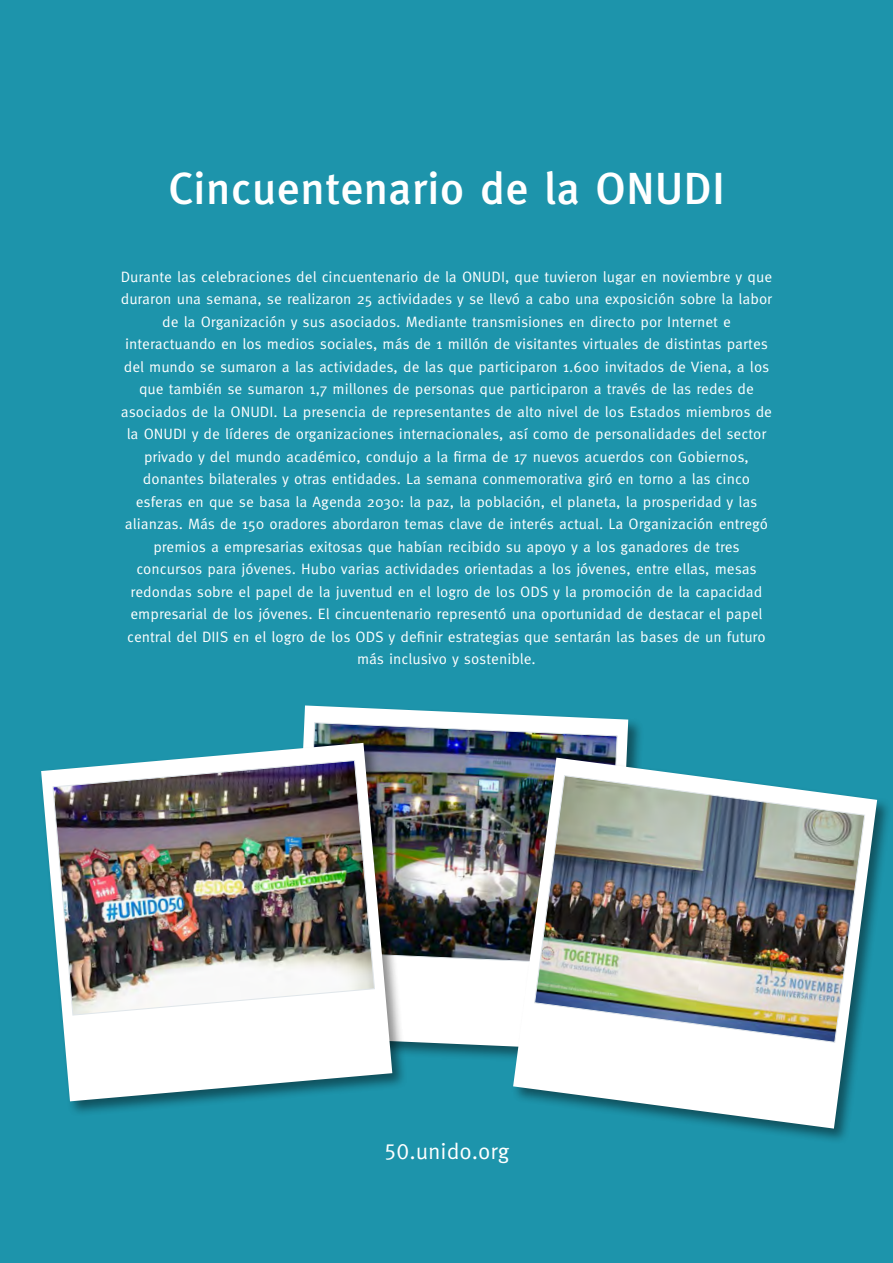
<style>
.page{position:relative;width:893px;height:1263px;background:#1d94ab}
.page>*{position:absolute;margin:0;border:0;box-sizing:border-box;transform-origin:0 0}
.t1{font:500 45px "Meta OT";color:#fff}
.t2{font:22.5px "Meta OT Norm";color:#fff}
.t3{font:15px/22.5px "Meta OT Norm";color:#fff;text-align:center}
</style>
<div class="page">
<div style="left:288px;top:703px;width:356px;height:364px;background:#000;opacity:.45"></div>
<svg style="left:291px;top:705px;width:337px;height:346px;fill:#fff"></svg>
<img style="left:304px;top:722px;width:314px;height:244px">
<div style="left:511px;top:756px;width:381px;height:388px;background:#000;opacity:.45"></div>
<svg style="left:513px;top:758px;width:364px;height:370px;fill:#fff"></svg>
<img style="left:534px;top:775px;width:332px;height:268px">
<div style="left:39px;top:741px;width:369px;height:376px;background:#000;opacity:.45"></div>
<svg style="left:41px;top:743px;width:351px;height:358px;fill:#fff"></svg>
<img style="left:52px;top:760px;width:323px;height:256px">
<h1 class="t1" style="left:168px;top:160px;width:558px">Cincuentenario de la ONUDI</h1>
<p class="t3" style="left:121px;top:266px;width:653px">Durante las celebraciones del cincuentenario de la ONUDI, que tuvieron lugar en noviembre y que duraron una semana, se realizaron 25 actividades y se llevó a cabo una exposición sobre la labor de la Organización y sus asociados. Mediante transmisiones en directo por Internet e interactuando en los medios sociales, más de 1 millón de visitantes virtuales de distintas partes del mundo se sumaron a las actividades, de las que participaron 1.600 invitados de Viena, a los que también se sumaron 1,7 millones de personas que participaron a través de las redes de asociados de la ONUDI. La presencia de representantes de alto nivel de los Estados miembros de la ONUDI y de líderes de organizaciones internacionales, así como de personalidades del sector privado y del mundo académico, condujo a la firma de 17 nuevos acuerdos con Gobiernos, donantes bilaterales y otras entidades. La semana conmemorativa giró en torno a las cinco esferas en que se basa la Agenda 2030: la paz, la población, el planeta, la prosperidad y las alianzas. Más de 150 oradores abordaron temas clave de interés actual. La Organización entregó premios a empresarias exitosas que habían recibido su apoyo y a los ganadores de tres concursos para jóvenes. Hubo varias actividades orientadas a los jóvenes, entre ellas, mesas redondas sobre el papel de la juventud en el logro de los ODS y la promoción de la capacidad empresarial de los jóvenes. El cincuentenario representó una oportunidad de destacar el papel central del DIIS en el logro de los ODS y definir estrategias que sentarán las bases de un futuro más inclusivo y sostenible.</p>
<h2 class="t2" style="left:384px;top:1137px;width:127px">50.unido.org</h2>
</div>
